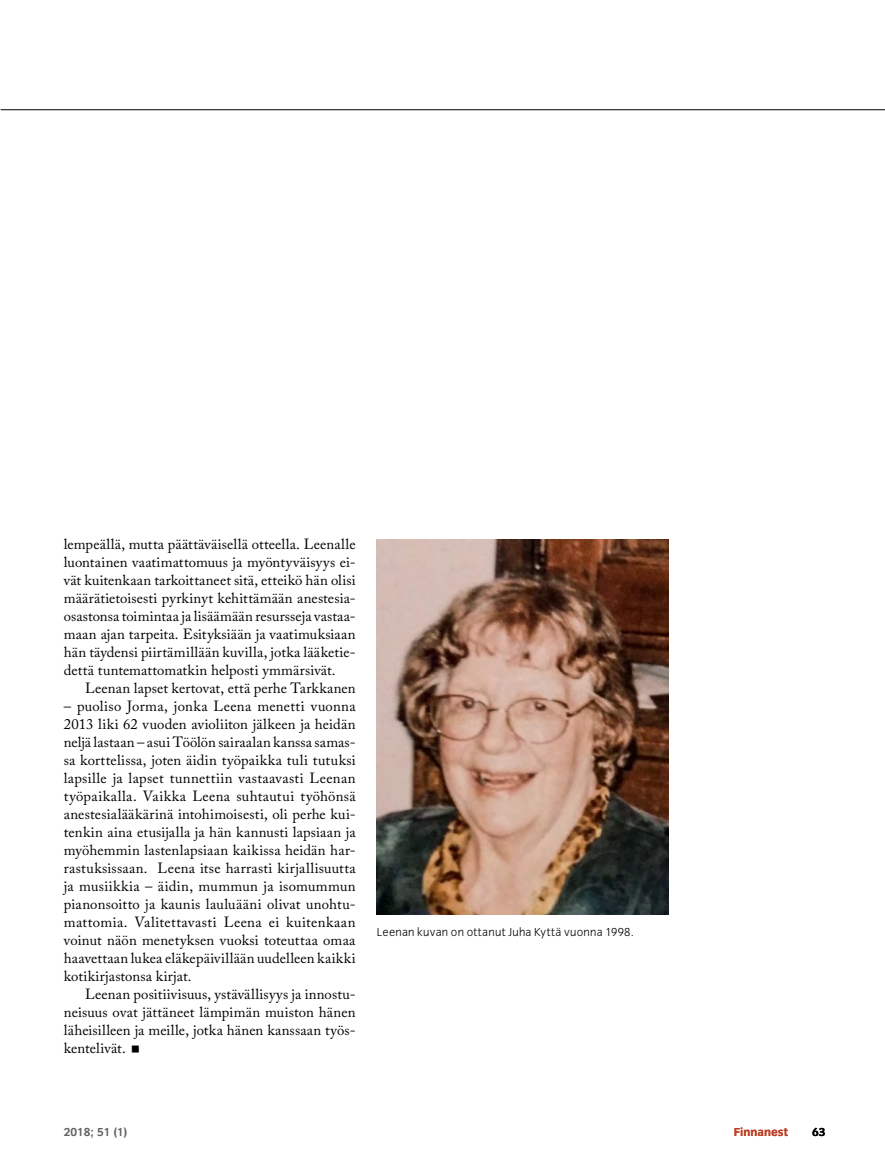
<style>
.page{position:relative;width:885px;height:1174px;background:#fff}
.page>*{position:absolute;margin:0;border:0;box-sizing:border-box;transform-origin:0 0}
.leipä_2{font:14.7px/18px "Adobe Caslon Pro";letter-spacing:.01em;color:#000;text-align:justify}
.kt{font:300 12px "Congress Sans";letter-spacing:.02em;color:#000}
.t1{font:700 12px "Congress Sans";color:#636361}
.t2{font:700 12px "Congress Sans";color:#be4127}
.t3{font:700 12px "Congress Sans";color:#000}
</style>
<div class="page">
<hr style="left:1px;top:109px;width:883px;height:1px;background:#000">
<img style="left:377px;top:540px;width:291px;height:374px">
<p class="leipä_2" style="left:64px;top:535px;width:293px">lempeällä, mutta päättäväisellä otteella. Leenalle luontainen vaatimattomuus ja myöntyväisyys ei&shy;vät kuitenkaan tarkoittaneet sitä, etteikö hän olisi määrätietoisesti pyrkinyt kehittämään anestesia&shy;osastonsa toimintaa ja lisäämään resursseja vastaa&shy;maan ajan tarpeita. Esityksiään ja vaatimuksiaan hän täydensi piirtämillään kuvilla, jotka lääketie&shy;dettä tuntemattomatkin helposti ymmärsivät.</p>
<p class="leipä_2" style="left:85px;top:679px;width:272px">Leenan lapset kertovat, että perhe Tarkkanen</p>
<p class="leipä_2" style="left:64px;top:697px;width:293px">– puoliso Jorma, jonka Leena menetti vuonna 2013 liki 62 vuoden avioliiton jälkeen ja heidän neljä lastaan – asui Töölön sairaalan kanssa samas&shy;sa korttelissa, joten äidin työpaikka tuli tutuksi lapsille ja lapset tunnettiin vastaavasti Leenan työpaikalla. Vaikka Leena suhtautui työhönsä anestesialääkärinä intohimoisesti, oli perhe kui&shy;tenkin aina etusijalla ja hän kannusti lapsiaan ja myöhemmin lastenlapsiaan kaikissa heidän har&shy;rastuksissaan. Leena itse harrasti kirjallisuutta ja musiikkia – äidin, mummun ja isomummun pianonsoitto ja kaunis lauluääni olivat unohtu&shy;mattomia. Valitettavasti Leena ei kuitenkaan voinut näön menetyksen vuoksi toteuttaa omaa haavettaan lukea eläkepäivillään uudelleen kaikki kotikirjastonsa kirjat.</p>
<p class="leipä_2" style="left:64px;top:985px;width:293px;text-indent:21px">Leenan positiivisuus, ystävällisyys ja innostu&shy;neisuus ovat jättäneet lämpimän muiston hänen läheisilleen ja meille, jotka hänen kanssaan työs&shy;kentelivät.</p>
<p class="kt" style="left:377px;top:925px;width:258px">Leenan kuvan on ottanut Juha Kyttä vuonna 1998.</p>
<p class="t1" style="left:64px;top:1125px;width:65px">2018; 51 (1)</p>
<p class="t2" style="left:733px;top:1125px;width:56px">Finnanest</p>
<p class="t3" style="left:812px;top:1125px;width:15px">63</p>
</div>
